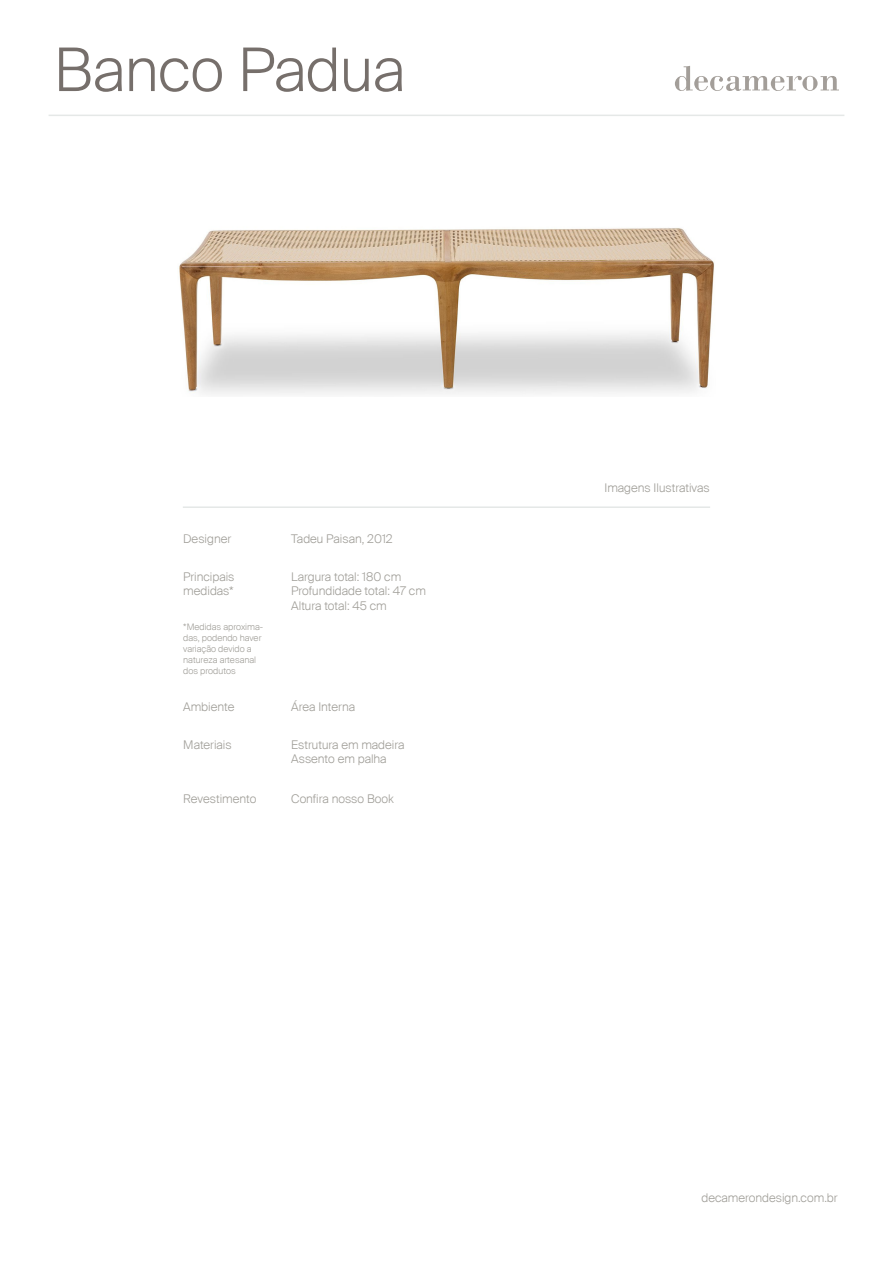
<style>
.page{position:relative;width:893px;height:1263px;background:#fff}
.page>*{position:absolute;margin:0;border:0;box-sizing:border-box;transform-origin:0 0}
.t1{font:300 60px "Suisse Intl";color:#766f6b}
.t2{font:300 12px "Suisse Intl";color:#9f9d97}
.t3{font:300 9px/10.8px "Suisse Intl";color:#9f9d97}
</style>
<div class="page">
<svg style="left:675px;top:66px;width:164px;height:25px"></svg>
<hr style="left:49px;top:115px;width:795px;height:1px;background:#e5e8e7">
<hr style="left:183px;top:506px;width:527px;height:2px;background:#e5e8e7">
<img style="left:179px;top:228px;width:536px;height:166px">
<p class="t1" style="left:54px;top:35px;width:352px">Banco Padua</p>
<p class="t2" style="left:183px;top:532px;width:49px">Designer</p>
<p class="t2" style="left:183px;top:570px;width:53px">Principais</p>
<p class="t2" style="left:183px;top:584px;width:52px">medidas*</p>
<p class="t3" style="left:183px;top:622px;width:81px">*Medidas aproxima&shy;das, podendo haver variação devido a natureza artesanal dos produtos</p>
<p class="t2" style="left:183px;top:700px;width:53px">Ambiente</p>
<p class="t2" style="left:183px;top:737px;width:50px">Materiais</p>
<p class="t2" style="left:183px;top:792px;width:75px">Revestimento</p>
<p class="t2" style="left:291px;top:532px;width:103px">Tadeu Paisan, 2012</p>
<p class="t2" style="left:291px;top:570px;width:111px">Largura total: 180 cm</p>
<p class="t2" style="left:291px;top:584px;width:136px">Profundidade total: 47 cm</p>
<p class="t2" style="left:291px;top:598px;width:97px">Altura total: 45 cm</p>
<p class="t2" style="left:291px;top:700px;width:65px">Área Interna</p>
<p class="t2" style="left:291px;top:737px;width:115px">Estrutura em madeira</p>
<p class="t2" style="left:291px;top:752px;width:97px">Assento em palha</p>
<p class="t2" style="left:291px;top:792px;width:104px">Confira nosso Book</p>
<p class="t2" style="left:605px;top:481px;width:107px">Imagens Ilustrativas</p>
<p class="t2" style="left:701px;top:1191px;width:138px">decamerondesign.com.br</p>
</div>
